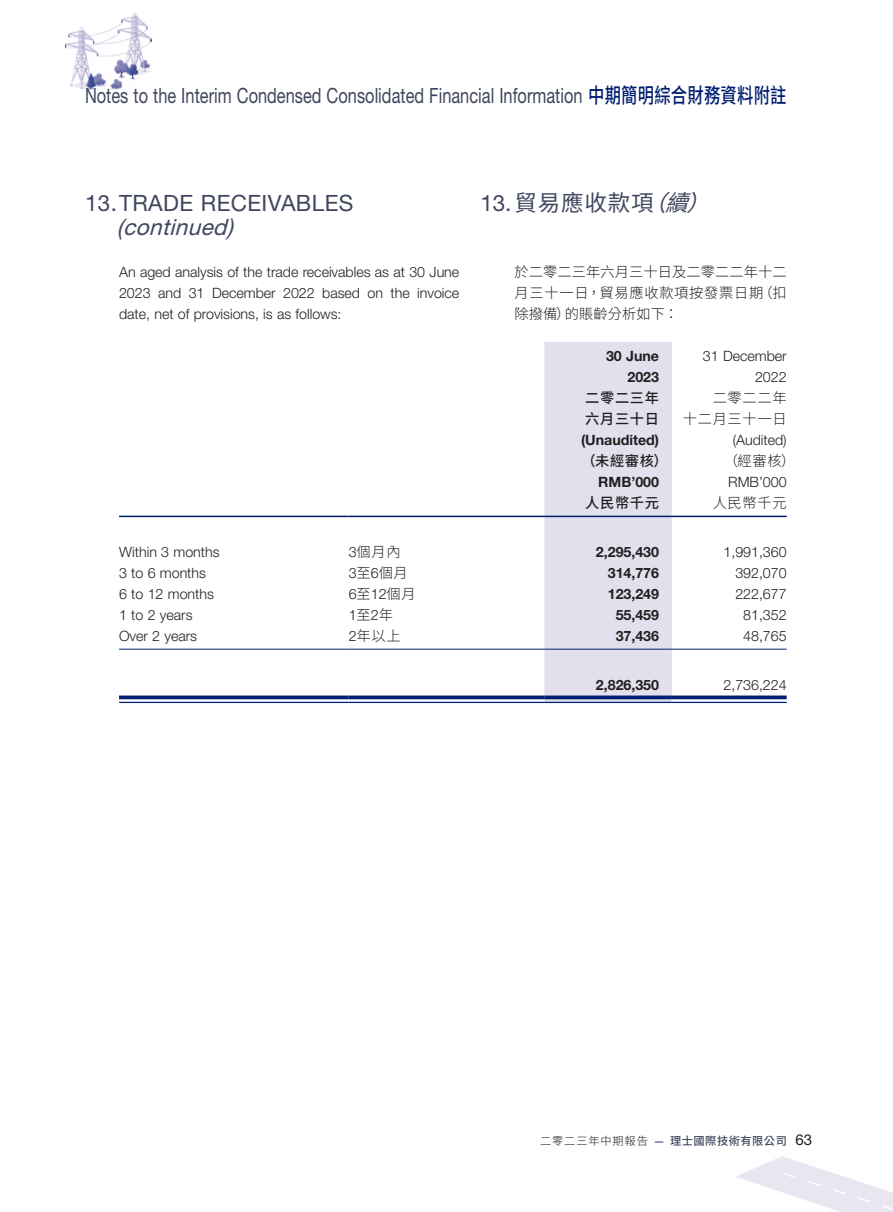
<style>
.page{position:relative;width:893px;height:1212px;background:#fff}
.page>*{position:absolute;margin:0;border:0;box-sizing:border-box;transform-origin:0 0}
.Heading_1{font:22.5px/24px "Helvetica Neue LT Std";letter-spacing:.02em;color:#3f465e}
.C_Heading_1{font:22.5px "Source Han Sans TC";letter-spacing:.04em;color:#3f465e}
.t1{font:21px "Helvetica Neue LT Std";color:#3f465e;scale:.78 1}
.Body_Text{font:300 14.25px/21px "Helvetica Neue LT Std";color:#231f20;text-align:justify}
.Body_Text-2{font:700 14.25px "Helvetica Neue LT Std";color:#231f20}
.C_Body_Text{font:300 14.25px/21px "Source Han Sans TC";letter-spacing:.005em;color:#231f20;text-align:justify}
.Body_Text-3{font:300 14.25px "Source Han Sans TC";letter-spacing:.05em;color:#231f20}
.Body_Text-4{font:500 14.25px "Source Han Sans TC";letter-spacing:.05em;color:#231f20}
.t2{font:500 11.25px "Source Han Sans TC";letter-spacing:.045em;color:#3f465e}
.s1{font-family:"Source Han Sans TC";font-weight:500;color:#001f70}
.s2{font-style:italic}
.s3{font-family:"Helvetica Neue LT Std"}
.s4{font-family:"Source Han Sans TC"}
.s5{font-weight:300;color:#231f20}
.s6{font-size:10.5px;color:#001f70}
.s7{font-family:"Helvetica Neue LT Std";font-weight:400;font-size:15px;color:#231f20}
</style>
<div class="page">
<img style="left:65px;top:13px;width:86px;height:76px">
<div style="left:544px;top:342px;width:128px;height:360px;background:#e3e0ee"></div>
<hr style="left:119px;top:516px;width:230px;height:1px;background:#001f70">
<hr style="left:349px;top:516px;width:195px;height:1px;background:#001f70">
<hr style="left:544px;top:516px;width:128px;height:1px;background:#001f70">
<hr style="left:672px;top:516px;width:115px;height:1px;background:#001f70">
<hr style="left:119px;top:649px;width:230px;height:1px;background:#001f70">
<hr style="left:349px;top:649px;width:195px;height:1px;background:#001f70">
<hr style="left:544px;top:649px;width:128px;height:1px;background:#001f70">
<hr style="left:672px;top:649px;width:115px;height:1px;background:#001f70">
<svg style="left:119px;top:695px;width:230px;height:4px"></svg>
<hr style="left:119px;top:702px;width:230px;height:1px;background:#001f70">
<svg style="left:349px;top:695px;width:195px;height:4px"></svg>
<hr style="left:349px;top:702px;width:195px;height:1px;background:#001f70">
<svg style="left:544px;top:695px;width:128px;height:4px"></svg>
<hr style="left:544px;top:702px;width:128px;height:1px;background:#001f70">
<svg style="left:672px;top:695px;width:115px;height:4px"></svg>
<hr style="left:672px;top:702px;width:115px;height:1px;background:#001f70">
<h2 class="t1" style="left:85px;top:83px;width:901px">Notes to the Interim Condensed Consolidated Financial Information <span class="s1">中期簡明綜合財務資料附註</span></h2>
<p class="Heading_1" style="left:117px;top:191px;width:238px;text-indent:-32px">13. TRADE RECEIVABLES <span class="s2">(continued)</span></p>
<p class="Body_Text" style="left:119px;top:261px;width:342px">An aged analysis of the trade receivables as at 30 June 2023 and 31 December 2022 based on the invoice date, net of provisions, is as follows:</p>
<p class="C_Heading_1" style="left:480px;top:190px;width:247px"><span class="s3">13.</span> 貿易應收款項<span class="s2">（續）</span></p>
<p class="C_Body_Text" style="left:514px;top:262px;width:274px">於二零二三年六月三十日及二零二二年十二月三十一日，貿易應收款項按發票日期（扣除撥備）的賬齡分析如下：</p>
<p class="Body_Text-2" style="left:606px;top:347px;width:55px">30 June</p>
<p class="Body_Text" style="left:703px;top:345px;width:85px">31 December</p>
<p class="Body_Text-2" style="left:627px;top:368px;width:33px">2023</p>
<p class="Body_Text" style="left:755px;top:366px;width:33px">2022</p>
<p class="Body_Text-4" style="left:585px;top:390px;width:75px">二零二三年</p>
<p class="Body_Text-4" style="left:585px;top:411px;width:75px">六月三十日</p>
<p class="Body_Text-3" style="left:713px;top:390px;width:75px">二零二二年</p>
<p class="Body_Text-3" style="left:683px;top:411px;width:105px">十二月三十一日</p>
<p class="Body_Text-2" style="left:581px;top:431px;width:80px">(Unaudited)</p>
<p class="Body_Text" style="left:733px;top:429px;width:55px">(Audited)</p>
<p class="Body_Text-4" style="left:581px;top:453px;width:88px">（未經審核）</p>
<p class="Body_Text-3" style="left:724px;top:453px;width:73px">（經審核）</p>
<p class="Body_Text-2" style="left:598px;top:473px;width:62px">RMB’000</p>
<p class="Body_Text" style="left:728px;top:471px;width:60px">RMB’000</p>
<p class="Body_Text-4" style="left:585px;top:495px;width:75px">人民幣千元</p>
<p class="Body_Text-3" style="left:713px;top:495px;width:75px">人民幣千元</p>
<p class="Body_Text" style="left:119px;top:542px;width:102px">Within 3 months</p>
<p class="Body_Text-3" style="left:349px;top:544px;width:54px"><span class="s3">3</span>個月內</p>
<p class="Body_Text-2" style="left:596px;top:543px;width:65px">2,295,430</p>
<p class="Body_Text" style="left:723px;top:542px;width:65px">1,991,360</p>
<p class="Body_Text" style="left:119px;top:563px;width:88px">3 to 6 months</p>
<p class="Body_Text-3" style="left:349px;top:565px;width:61px"><span class="s3">3</span>至<span class="s3">6</span>個月</p>
<p class="Body_Text-2" style="left:608px;top:564px;width:53px">314,776</p>
<p class="Body_Text" style="left:735px;top:563px;width:53px">392,070</p>
<p class="Body_Text" style="left:119px;top:584px;width:96px">6 to 12 months</p>
<p class="Body_Text" style="left:349px;top:584px;width:69px">6<span class="s4">至</span>12<span class="s4">個月</span></p>
<p class="Body_Text-2" style="left:608px;top:585px;width:53px">123,249</p>
<p class="Body_Text" style="left:735px;top:584px;width:53px">222,677</p>
<p class="Body_Text" style="left:119px;top:605px;width:75px">1 to 2 years</p>
<p class="Body_Text" style="left:349px;top:605px;width:46px">1<span class="s4">至</span>2<span class="s4">年</span></p>
<p class="Body_Text-2" style="left:616px;top:606px;width:45px">55,459</p>
<p class="Body_Text" style="left:743px;top:605px;width:45px">81,352</p>
<p class="Body_Text" style="left:119px;top:626px;width:80px">Over 2 years</p>
<p class="Body_Text-3" style="left:349px;top:628px;width:54px"><span class="s3">2</span>年以上</p>
<p class="Body_Text-2" style="left:616px;top:627px;width:45px">37,436</p>
<p class="Body_Text" style="left:743px;top:626px;width:45px">48,765</p>
<p class="Body_Text-2" style="left:596px;top:676px;width:65px">2,826,350</p>
<p class="Body_Text" style="left:723px;top:674px;width:65px">2,736,224</p>
<p class="t2" style="left:540px;top:1134px;width:273px"><span class="s5">二零二三年中期報告</span> <span class="s6">—</span> 理士國際技術有限公司 <span class="s7">63</span></p>
</div>
